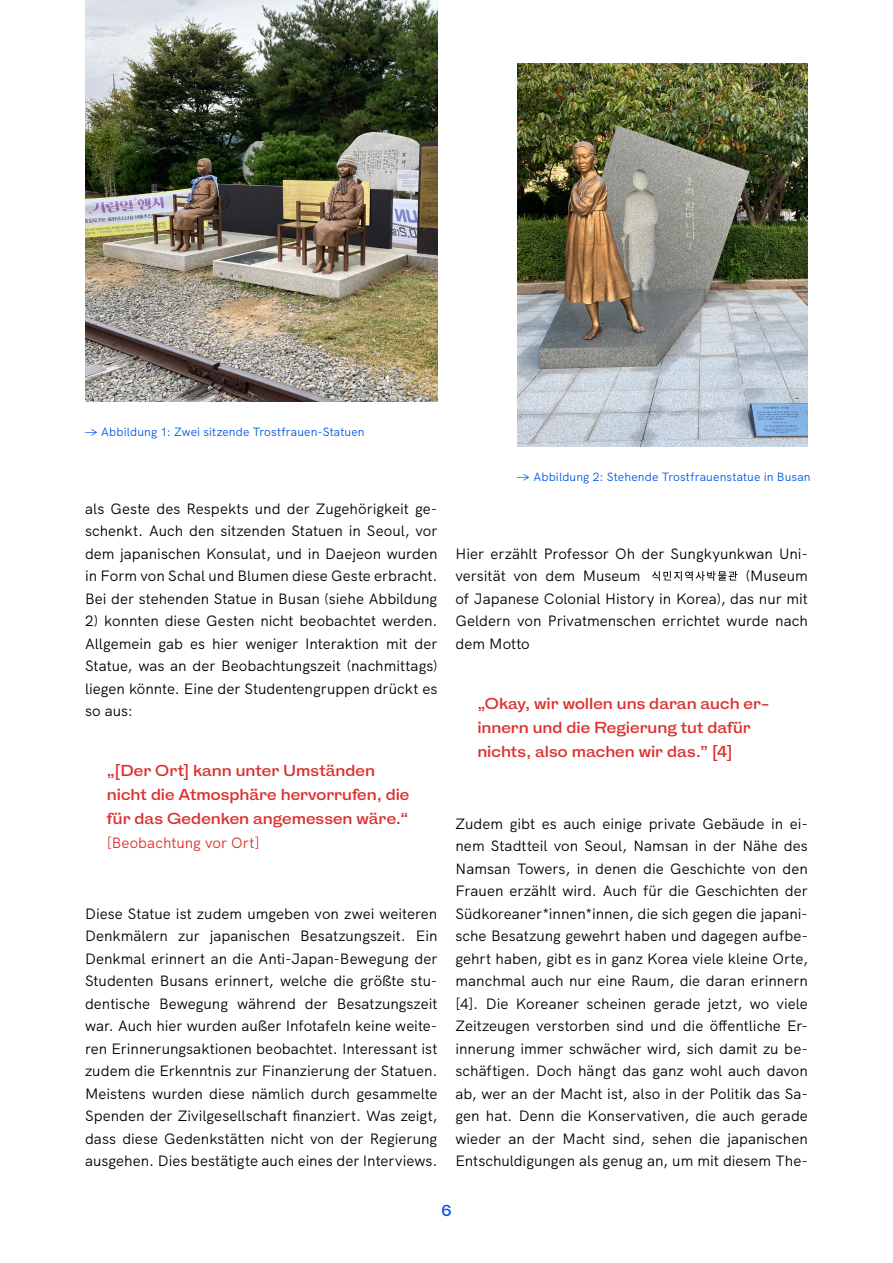
<style>
.page{position:relative;width:893px;height:1263px;background:#fff}
.page>*{position:absolute;margin:0;border:0;box-sizing:border-box;transform-origin:0 0}
.t1{font:15px/22.5px "HK Grotesk";color:#000;text-align:justify}
.t2{font:600 15px/24px "HK Gothic";color:#db302e}
.t3{font:15px "HK Grotesk";color:#db302e}
.t4{font:600 15px "HK Gothic";color:#0056e3}
.t5{font:12px "HK Grotesk";letter-spacing:.01em;color:#0056e3}
</style>
<div class="page">
<img style="left:85px;top:0;width:352px;height:401px">
<img style="left:517px;top:64px;width:291px;height:382px">
<img style="left:652px;top:571px;width:86px;height:10px">
<p class="t5" style="left:85px;top:422px;width:281px">-&gt; Abbildung 1: Zwei sitzende Trostfrauen-Statuen</p>
<p class="t1" style="left:85px;top:496px;width:354px">als Geste des Respekts und der Zugehörigkeit ge&shy;schenkt. Auch den sitzenden Statuen in Seoul, vor dem japanischen Konsulat, und in Daejeon wurden in Form von Schal und Blumen diese Geste erbracht.<br>Bei der stehenden Statue in Busan (siehe Abbildung</p>
<p class="t1" style="left:85px;top:608px;width:354px">2) konnten diese Gesten nicht beobachtet werden.<br>Allgemein gab es hier weniger Interaktion mit der Statue, was an der Beobachtungszeit (nachmittags) liegen könnte. Eine der Studentengruppen drückt es so aus:</p>
<p class="t2" style="left:107px;top:757px;width:304px">„[Der Ort] kann unter Umständen nicht die Atmosphäre hervorrufen, die für das Gedenken angemessen wäre.“</p>
<p class="t3" style="left:107px;top:831px;width:154px">[Beobachtung vor Ort]</p>
<p class="t1" style="left:85px;top:901px;width:354px">Diese Statue ist zudem umgeben von zwei weiteren Denkmälern zur japanischen Besatzungszeit. Ein Denkmal erinnert an die Anti-Japan-Bewegung der Studenten Busans erinnert, welche die größte stu&shy;dentische Bewegung während der Besatzungszeit war. Auch hier wurden außer Infotafeln keine weite&shy;ren Erinnerungsaktionen beobachtet. Interessant ist zudem die Erkenntnis zur Finanzierung der Statuen.<br>Meistens wurden diese nämlich durch gesammelte Spenden der Zivilgesellschaft finanziert. Was zeigt, dass diese Gedenkstätten nicht von der Regierung ausgehen. Dies bestätigte auch eines der Interviews.</p>
<p class="t5" style="left:517px;top:467px;width:295px">-&gt; Abbildung 2: Stehende Trostfrauenstatue in Busan</p>
<p class="t1" style="left:455px;top:541px;width:354px">Hier erzählt Professor Oh der Sungkyunkwan Uni&shy;versität von dem Museum</p>
<p class="t1" style="left:455px;top:563px;width:354px;text-indent:290px">(Museum of Japanese Colonial History in Korea), das nur mit Geldern von Privatmenschen errichtet wurde nach dem Motto</p>
<p class="t2" style="left:477px;top:690px;width:294px">„Okay, wir wollen uns daran auch er&shy;innern und die Regierung tut dafür nichts, also machen wir das.” [4]</p>
<p class="t1" style="left:455px;top:811px;width:354px">Zudem gibt es auch einige private Gebäude in ei&shy;nem Stadtteil von Seoul, Namsan in der Nähe des Namsan Towers, in denen die Geschichte von den Frauen erzählt wird. Auch für die Geschichten der Südkoreaner*innen*innen, die sich gegen die japani&shy;sche Besatzung gewehrt haben und dagegen aufbe&shy;gehrt haben, gibt es in ganz Korea viele kleine Orte, manchmal auch nur eine Raum, die daran erinnern [4]. Die Koreaner scheinen gerade jetzt, wo viele Zeitzeugen verstorben sind und die öffentliche Er&shy;innerung immer schwächer wird, sich damit zu be&shy;schäftigen. Doch hängt das ganz wohl auch davon ab, wer an der Macht ist, also in der Politik das Sa&shy;gen hat. Denn die Konservativen, die auch gerade wieder an der Macht sind, sehen die japanischen Entschuldigungen als genug an, um mit diesem The-</p>
<p class="t4" style="left:441px;top:1198px;width:12px">6</p>
</div>
